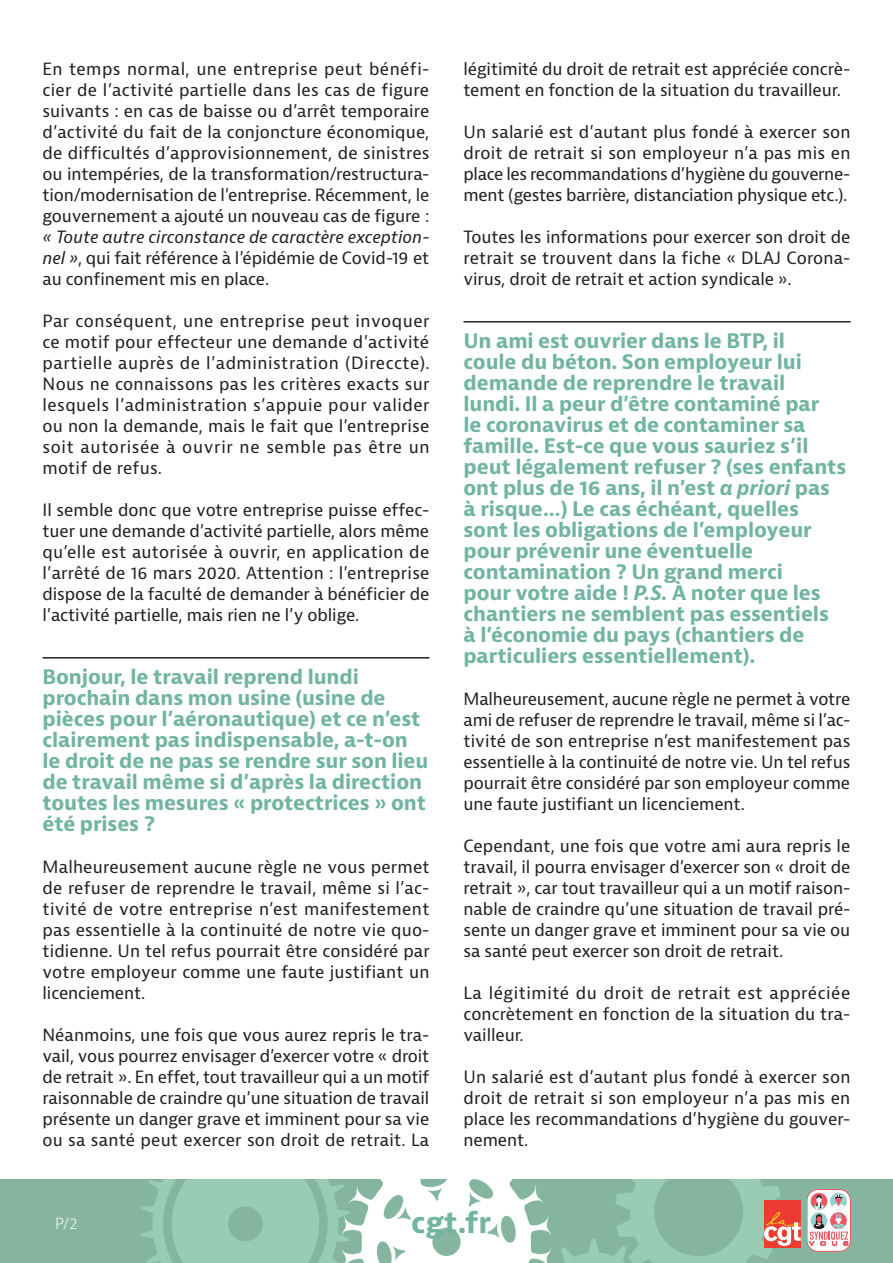
<style>
.page{position:relative;width:893px;height:1263px;background:#fff}
.page>*{position:absolute;margin:0;border:0;box-sizing:border-box;transform-origin:0 0}
.t1{font:700 28.5px "Bernina Sans";color:#70b4a1}
.Question{font:700 19.5px/21px "Bernina Sans";letter-spacing:-.005em;color:#70b4a1}
.Texte{font:16.5px/21px "Bernina Sans";letter-spacing:-.005em;color:#231f20;text-align:justify}
.t2{font:300 15px "Bernina Sans";color:#fff}
.s1{font-style:italic}
</style>
<div class="page">
<img style="left:0;top:1180px;width:893px;height:83px">
<svg style="left:807px;top:1189px;width:43px;height:62px"></svg>
<div style="left:807px;top:1189px;width:43px;height:62px;border:1px solid #eb5863;border-radius:11px"></div>
<svg style="left:809px;top:1194px;width:39px;height:51px"></svg>
<div style="left:764px;top:1200px;width:36px;height:47px;background:#ee3b32"></div>
<svg style="left:764px;top:1212px;width:37px;height:34px"></svg>
<hr style="left:43px;top:657px;width:386px;height:1px;background:#231f20">
<hr style="left:463px;top:321px;width:387px;height:1px;background:#231f20">
<p class="Texte" style="left:43px;top:59px;width:388px">En temps normal, une entreprise peut bénéfi&shy;cier de l’activité partielle dans les cas de figure suivants : en cas de baisse ou d’arrêt temporaire d’activité du fait de la conjoncture économique, de difficultés d’approvisionnement, de sinistres ou intempéries, de la transformation/restructura&shy;tion/modernisation de l’entreprise. Récemment, le gouvernement a ajouté un nouveau cas de figure : <span class="s1">« Toute autre circonstance de caractère exception&shy;nel »</span>, qui fait référence à l’épidémie de Covid-19 et au confinement mis en place.</p>
<p class="Texte" style="left:43px;top:311px;width:389px">Par conséquent, une entreprise peut invoquer ce motif pour effecteur une demande d’activité partielle auprès de l’administration (Direccte).<br>Nous ne connaissons pas les critères exacts sur lesquels l’administration s’appuie pour valider ou non la demande, mais le fait que l’entreprise soit autorisée à ouvrir ne semble pas être un motif de refus.</p>
<p class="Texte" style="left:43px;top:500px;width:388px">Il semble donc que votre entreprise puisse effec&shy;tuer une demande d’activité partielle, alors même qu’elle est autorisée à ouvrir, en application de l’arrêté de 16 mars 2020. Attention : l’entreprise dispose de la faculté de demander à bénéficier de l’activité partielle, mais rien ne l’y oblige.</p>
<p class="Question" style="left:43px;top:667px;width:388px">Bonjour, le travail reprend lundi prochain dans mon usine (usine de pièces pour l’aéronautique) et ce n’est clairement pas indispensable, a-t-on le droit de ne pas se rendre sur son lieu de travail même si d’après la direction toutes les mesures « protectrices » ont été prises ?</p>
<p class="Texte" style="left:43px;top:857px;width:389px">Malheureusement aucune règle ne vous permet de refuser de reprendre le travail, même si l’ac&shy;tivité de votre entreprise n’est manifestement pas essentielle à la continuité de notre vie quo&shy;tidienne. Un tel refus pourrait être considéré par votre employeur comme une faute justifiant un licenciement.</p>
<p class="Texte" style="left:43px;top:1025px;width:389px">Néanmoins, une fois que vous aurez repris le tra&shy;vail, vous pourrez envisager d’exercer votre « droit de retrait ». En effet, tout travailleur qui a un motif raisonnable de craindre qu’une situation de travail présente un danger grave et imminent pour sa vie ou sa santé peut exercer son droit de retrait. La</p>
<p class="Texte" style="left:463px;top:59px;width:388px">légitimité du droit de retrait est appréciée concrè&shy;tement en fonction de la situation du travailleur.</p>
<p class="Texte" style="left:463px;top:122px;width:388px">Un salarié est d’autant plus fondé à exercer son droit de retrait si son employeur n’a pas mis en place les recommandations d’hygiène du gouverne&shy;ment (gestes barrière, distanciation physique etc.).</p>
<p class="Texte" style="left:463px;top:227px;width:389px">Toutes les informations pour exercer son droit de retrait se trouvent dans la fiche « DLAJ Corona&shy;virus, droit de retrait et action syndicale ».</p>
<p class="Question" style="left:463px;top:331px;width:384px">Un ami est ouvrier dans le BTP, il<br>coule du béton. Son employeur lui demande de reprendre le travail lundi. Il a peur d’être contaminé par<br>le coronavirus et de contaminer sa famille. Est-ce que vous sauriez s’il peut légalement refuser ? (ses enfants ont plus de 16 ans, il n’est <span class="s1">a priori</span> pas à risque…) Le cas échéant, quelles sont les obligations de l’employeur pour prévenir une éventuelle contamination ? Un grand merci<br>pour votre aide ! <span class="s1">P.S.</span> À noter que les chantiers ne semblent pas essentiels<br>à l’économie du pays (chantiers de particuliers essentiellement).</p>
<p class="Texte" style="left:463px;top:689px;width:388px">Malheureusement, aucune règle ne permet à votre ami de refuser de reprendre le travail, même si l’ac&shy;tivité de son entreprise n’est manifestement pas essentielle à la continuité de notre vie. Un tel refus pourrait être considéré par son employeur comme une faute justifiant un licenciement.</p>
<p class="Texte" style="left:463px;top:836px;width:388px">Cependant, une fois que votre ami aura repris le travail, il pourra envisager d’exercer son « droit de retrait », car tout travailleur qui a un motif raison&shy;nable de craindre qu’une situation de travail pré&shy;sente un danger grave et imminent pour sa vie ou sa santé peut exercer son droit de retrait.</p>
<p class="Texte" style="left:463px;top:983px;width:388px">La légitimité du droit de retrait est appréciée concrètement en fonction de la situation du tra&shy;vailleur.</p>
<p class="Texte" style="left:463px;top:1067px;width:388px">Un salarié est d’autant plus fondé à exercer son droit de retrait si son employeur n’a pas mis en place les recommandations d’hygiène du gouver&shy;nement.</p>
<p class="t2" style="left:55px;top:1213px;width:24px">P/2</p>
<p class="t1" style="left:411px;top:1204px;width:81px">cgt.fr</p>
</div>
